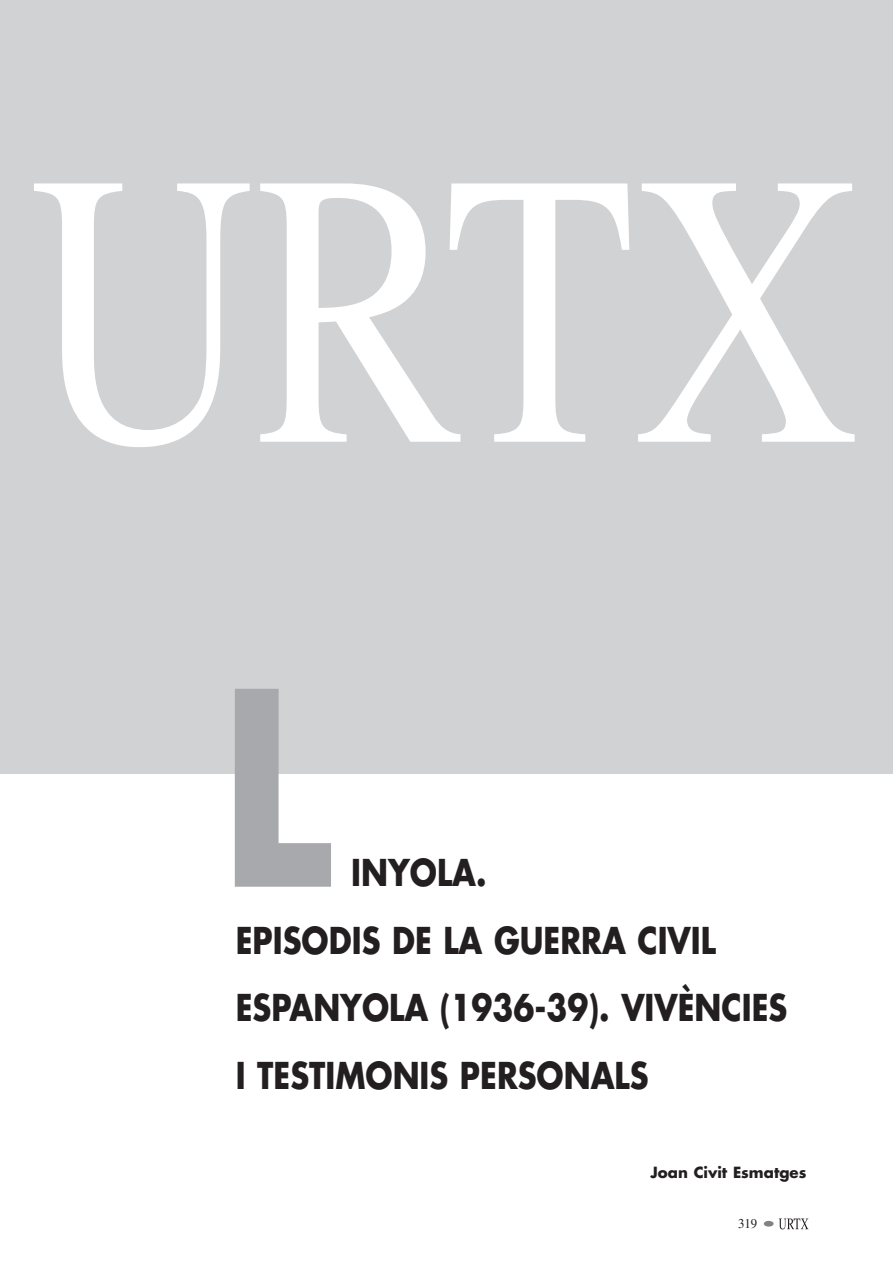
<style>
.page{position:relative;width:893px;height:1263px;background:#fff}
.page>*{position:absolute;margin:0;border:0;box-sizing:border-box;transform-origin:0 0}
.t1{font:390px "Times";color:#fff;scale:.8 1}
.t2{font:700 262.5px "Futura";color:#a8a9ad;scale:.85 1}
.t3{font:700 36px/67.5px "Futura";color:#231f20;scale:.85 1}
.t4{font:700 15px "Futura";color:#231f20}
.t5{font:13.5px "Times";color:#231f20;scale:.95 1}
</style>
<div class="page">
<div style="left:764px;top:1221px;width:10px;height:5px;background:#808285;border-radius:50%"></div>
<img style="left:779px;top:1219px;width:30px;height:10px">
<div style="left:0;top:0;width:893px;height:773px;background:#d1d2d4"></div>
<h1 class="t1" style="left:30px;top:175px;width:1040px">URTX</h1>
<h2 class="t2" style="left:221px;top:669px;width:131px">L</h2>
<p class="t3" style="left:236px;top:842px;width:650px;text-indent:115px">INYOLA.<br>EPISODIS DE LA GUERRA CIVIL<br>ESPANYOLA (1936-39). VIVÈNCIES<br>I TESTIMONIS PERSONALS</p>
<p class="t4" style="left:651px;top:1165px;width:157px">Joan Civit Esmatges</p>
<p class="t5" style="left:738px;top:1219px;width:22px">319</p>
</div>
